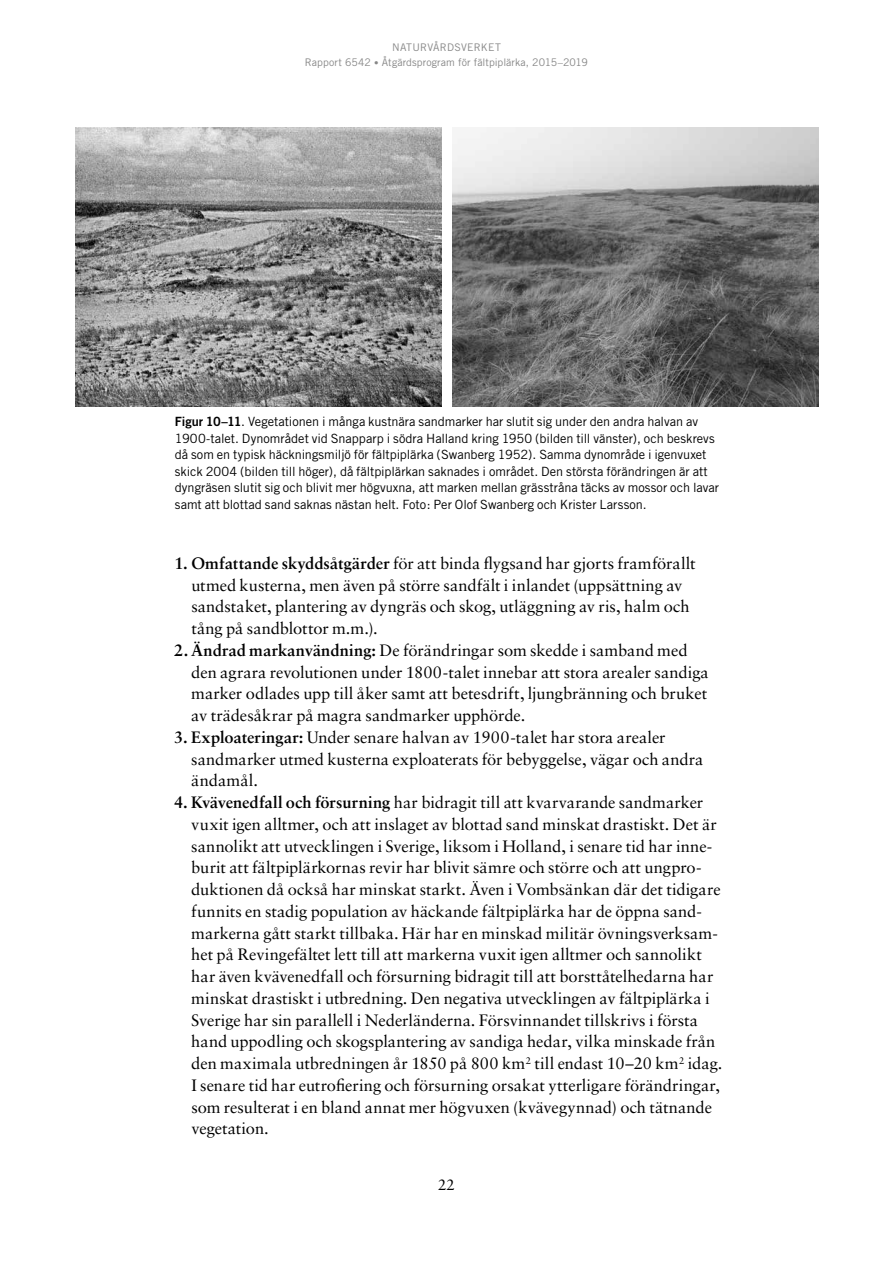
<style>
.page{position:relative;width:893px;height:1263px;background:#fff}
.page>*{position:absolute;margin:0;border:0;box-sizing:border-box;transform-origin:0 0}
.t1{font:16.5px/21.8px "Sabon";color:#000}
.t2{font:15px "Sabon";color:#000}
.t3{font:12.75px/16.5px "Trade Gothic";color:#000}
.t4{font:10.5px/15px "Trade Gothic";letter-spacing:.005em;color:#878787;text-align:center}
.s1{font-size:9px}
.s2{font-family:"Trade Gothic Bold Two"}
.s3{font-weight:700}
</style>
<div class="page">
<img style="left:75px;top:128px;width:366px;height:278px">
<img style="left:453px;top:128px;width:365px;height:278px">
<p class="t4" style="left:305px;top:39px;width:285px">NATURVÅRDSVERKET<br>Rapport 6542 <span class="s1">•</span> Åtgärdsprogram för fältpiplärka, 2015–2019</p>
<p class="t3" style="left:175px;top:413px;width:546px"><span class="s2">Figur 10–11</span>. Vegetationen i många kustnära sandmarker har slutit sig under den andra halvan av 1900-talet. Dynområdet vid Snapparp i södra Halland kring 1950 (bilden till vänster), och beskrevs då som en typisk häckningsmiljö för fältpiplärka (Swanberg 1952). Samma dynområde i igenvuxet skick 2004 (bilden till höger), då fältpiplärkan saknades i området. Den största förändringen är att dyngräsen slutit sig och blivit mer högvuxna, att marken mellan grässtråna täcks av mossor och lavar samt att blottad sand saknas nästan helt. Foto: Per Olof Swanberg och Krister Larsson.</p>
<p class="t1" style="left:191px;top:552px;width:506px;text-indent:-17px"><span class="s3">1. Omfattande skyddsåtgärder</span> för att binda flygsand har gjorts framförallt utmed kusterna, men även på större sandfält i inlandet (uppsättning av sandstaket, plantering av dyngräs och skog, utläggning av ris, halm och tång på sandblottor m.m.).</p>
<p class="t1" style="left:191px;top:639px;width:519px;text-indent:-17px"><span class="s3">2. Ändrad markanvändning:</span> De förändringar som skedde i samband med den agrara revolutionen under 1800-talet innebar att stora arealer sandiga marker odlades upp till åker samt att betesdrift, ljungbränning och bruket av trädesåkrar på magra sandmarker upphörde.</p>
<p class="t1" style="left:191px;top:726px;width:514px;text-indent:-17px"><span class="s3">3. Exploateringar:</span> Under senare halvan av 1900-talet har stora arealer sandmarker utmed kusterna exploaterats för bebyggelse, vägar och andra ändamål.</p>
<p class="t1" style="left:191px;top:791px;width:533px;text-indent:-17px"><span class="s3">4. Kvävenedfall och försurning</span> har bidragit till att kvarvarande sandmarker vuxit igen alltmer, och att inslaget av blottad sand minskat drastiskt. Det är sannolikt att utvecklingen i Sverige, liksom i Holland, i senare tid har inne&shy;burit att fältpiplärkornas revir har blivit sämre och större och att ungpro&shy;duktionen då också har minskat starkt. Även i Vombsänkan där det tidigare funnits en stadig population av häckande fältpiplärka har de öppna sand&shy;markerna gått starkt tillbaka. Här har en minskad militär övningsverksam&shy;het på Revingefältet lett till att markerna vuxit igen alltmer och sannolikt har även kvävenedfall och försurning bidragit till att borsttåtelhedarna har minskat drastiskt i utbredning. Den negativa utvecklingen av fältpiplärka i Sverige har sin parallell i Nederländerna. Försvinnandet tillskrivs i första hand uppodling och skogsplantering av sandiga hedar, vilka minskade från den maximala utbredningen år 1850 på 800 km<sup>2</sup> till endast 10–20 km<sup>2</sup> idag.<br>I senare tid har eutrofiering och försurning orsakat ytterligare förändringar, som resulterat i en bland annat mer högvuxen (kvävegynnad) och tätnande vegetation.</p>
<p class="t2" style="left:438px;top:1175px;width:18px">22</p>
</div>
